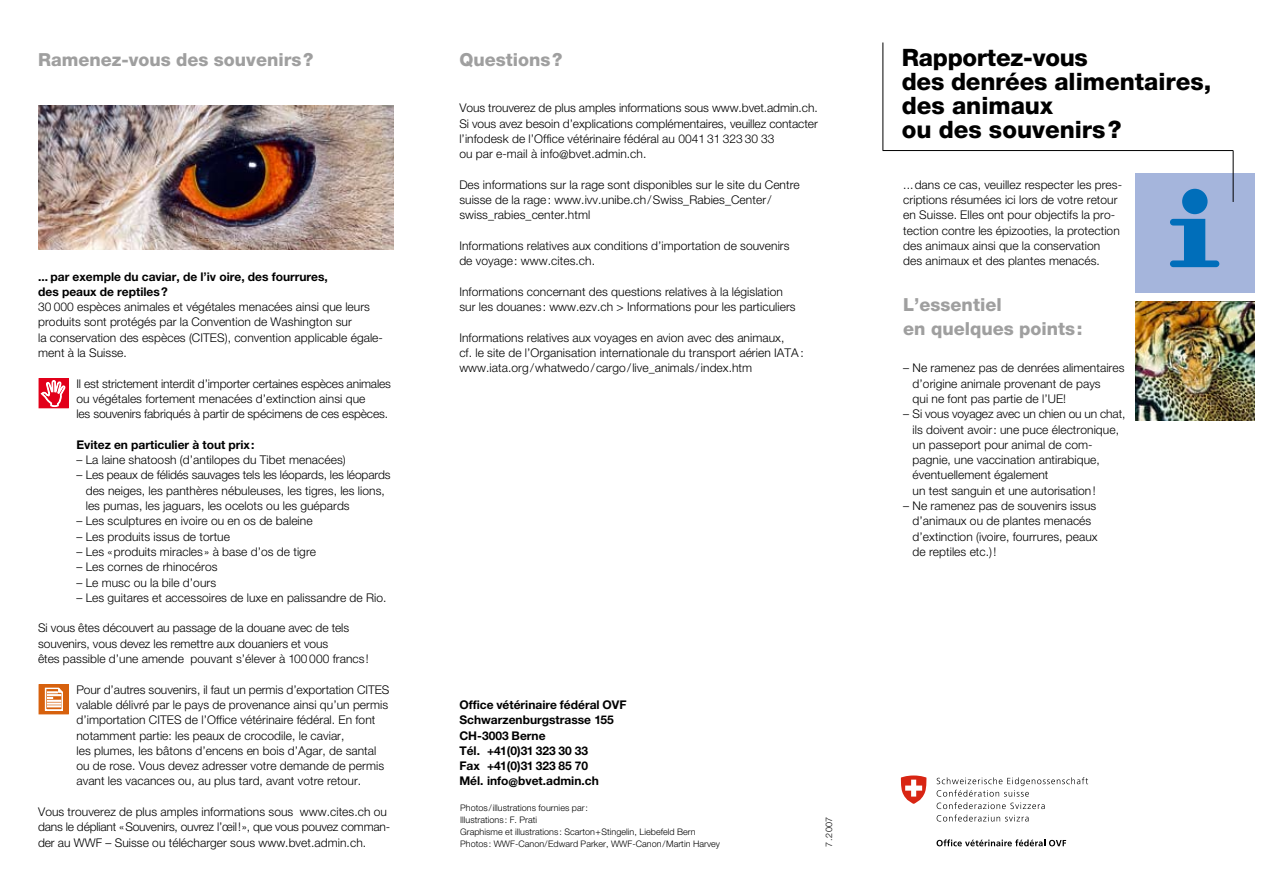
<style>
.page{position:relative;width:1276px;height:893px;background:#fff}
.page>*{position:absolute;margin:0;border:0;box-sizing:border-box;transform-origin:0 0}
.t1{font:800 24px/24px "Helvetica Neue";color:#000}
.t2{font:800 18px/24px "Helvetica Neue";color:#9f9f9f}
.t3{font:300 12px/15.3px "Helvetica Neue";letter-spacing:.005em;color:#000}
.t4{font:700 12px/15.3px "Helvetica Neue";color:#000}
.t5{font:300 9px/12px "Helvetica Neue";letter-spacing:.005em;color:#000}
</style>
<div class="page">
<div style="left:1135px;top:174px;width:119px;height:119px;background:#a5b5dc"></div>
<div style="left:1182px;top:189px;width:25px;height:25px;background:#006eba;border-radius:50%"></div>
<svg style="left:1170px;top:219px;width:49px;height:48px"></svg>
<hr style="left:882px;top:42px;width:1px;height:108px;background:#000">
<hr style="left:882px;top:150px;width:351px;height:1px;background:#000">
<hr style="left:1232px;top:151px;width:1px;height:51px;background:#000">
<svg style="left:936px;top:777px;width:152px;height:44px"></svg>
<svg style="left:936px;top:839px;width:130px;height:7px"></svg>
<svg style="left:901px;top:775px;width:26px;height:29px"></svg>
<img style="left:1135px;top:301px;width:119px;height:119px">
<img style="left:38px;top:105px;width:355px;height:145px">
<div style="left:39px;top:379px;width:29px;height:29px;background:#e2001a"></div>
<div style="left:39px;top:378px;width:30px;height:30px;border:1px solid #e2001a"></div>
<svg style="left:41px;top:380px;width:24px;height:27px"></svg>
<div style="left:39px;top:685px;width:29px;height:29px;background:#d7610d"></div>
<div style="left:39px;top:684px;width:30px;height:30px;border:1px solid #d7610d"></div>
<svg style="left:45px;top:688px;width:18px;height:23px"></svg>
<h2 class="t2" style="left:38px;top:48px;width:277px">Ramenez-vous des souvenirs?</h2>
<h2 class="t2" style="left:459px;top:48px;width:105px">Questions?</h2>
<p class="t3" style="left:459px;top:100px;width:360px">Vous trouverez de plus amples informations sous www.bvet.admin.ch.<br>Si vous avez besoin d’explications complémentaires, veuillez contacter l’infodesk de l’Office vétérinaire fédéral au 0041 31 323 30 33<br>ou par e-mail à info@bvet.admin.ch.</p>
<p class="t3" style="left:459px;top:177px;width:342px">Des informations sur la rage sont disponibles sur le site du Centre suisse de la rage: www.ivv.unibe.ch/Swiss_Rabies_Center/ swiss_rabies_center.html</p>
<p class="t3" style="left:459px;top:238px;width:332px">Informations relatives aux conditions d’importation de souvenirs de voyage: www.cites.ch.</p>
<p class="t3" style="left:459px;top:284px;width:338px">Informations concernant des questions relatives à la législation sur les douanes: www.ezv.ch &gt; Informations pour les particuliers</p>
<p class="t3" style="left:459px;top:330px;width:346px">Informations relatives aux voyages en avion avec des animaux,<br>cf. le site de l’Organisation internationale du transport aérien IATA : www.iata.org/whatwedo/cargo/live_animals/index.htm</p>
<p class="t4" style="left:38px;top:268px;width:291px">... par exemple du caviar, de l’iv oire, des fourrures, des peaux de reptiles?</p>
<p class="t3" style="left:38px;top:299px;width:346px">30 000 espèces animales et végétales menacées ainsi que leurs produits sont protégés par la Convention de Washington sur<br>la conservation des espèces (CITES), convention applicable égale&shy;ment à la Suisse.</p>
<p class="t3" style="left:76px;top:375px;width:316px">Il est strictement interdit d’importer certaines espèces animales ou végétales fortement menacées d’extinction ainsi que<br>les souvenirs fabriqués à partir de spécimens de ces espèces.</p>
<p class="t4" style="left:76px;top:437px;width:180px">Evitez en particulier à tout prix:</p>
<p class="t3" style="left:76px;top:452px;width:271px">– La laine shatoosh (d’antilopes du Tibet menacées)</p>
<p class="t3" style="left:86px;top:467px;width:306px;text-indent:-9px">– Les peaux de félidés sauvages tels les léopards, les léopards des neiges, les panthères nébuleuses, les tigres, les lions, les pumas, les jaguars, les ocelots ou les guépards</p>
<p class="t3" style="left:76px;top:513px;width:238px">– Les sculptures en ivoire ou en os de baleine</p>
<p class="t3" style="left:76px;top:528px;width:155px">– Les produits issus de tortue</p>
<p class="t3" style="left:76px;top:544px;width:241px">– Les «produits miracles» à base d’os de tigre</p>
<p class="t3" style="left:76px;top:559px;width:143px">– Les cornes de rhinocéros</p>
<p class="t3" style="left:76px;top:574px;width:141px">– Le musc ou la bile d’ours</p>
<p class="t3" style="left:76px;top:590px;width:311px">– Les guitares et accessoires de luxe en palissandre de Rio.</p>
<p class="t3" style="left:38px;top:620px;width:332px">Si vous êtes découvert au passage de la douane avec de tels souvenirs, vous devez les remettre aux douaniers et vous<br>êtes passible d’une amende pouvant s’élever à 100 000 francs!</p>
<p class="t3" style="left:76px;top:681px;width:314px">Pour d’autres souvenirs, il faut un permis d’exportation CITES valable délivré par le pays de provenance ainsi qu’un permis d’importation CITES de l’Office vétérinaire fédéral. En font notamment partie: les peaux de crocodile, le caviar,<br>les plumes, les bâtons d’encens en bois d’Agar, de santal ou de rose. Vous devez adresser votre demande de permis avant les vacances ou, au plus tard, avant votre retour.</p>
<p class="t3" style="left:38px;top:804px;width:354px">Vous trouverez de plus amples informations sous www.cites.ch ou dans le dépliant «Souvenirs, ouvrez l’œil!», que vous pouvez comman&shy;der au WWF – Suisse ou télécharger sous www.bvet.admin.ch.</p>
<p class="t5" style="left:460px;top:802px;width:261px">Photos/illustrations fournies par:<br>Illustrations: F. Prati<br>Graphisme et illustrations: Scarton+Stingelin, Liebefeld Bern Photos: WWF-Canon/Edward Parker, WWF-Canon/Martin Harvey</p>
<p class="t4" style="left:459px;top:697px;width:169px">Office vétérinaire fédéral OVF<br>Schwarzenburgstrasse 155<br>CH-3003 Berne<br>Tél. +41(0)31 323 30 33<br>Fax +41(0)31 323 85 70<br>Mél. info@bvet.admin.ch</p>
<p class="t5" style="left:823px;top:847px;width:31px;rotate:-90deg">7.2007</p>
<h1 class="t1" style="left:901px;top:45px;width:311px">Rapportez-vous<br>des denrées alimentaires, des animaux<br>ou des souvenirs?</h1>
<p class="t3" style="left:903px;top:177px;width:220px">...dans ce cas, veuillez respecter les pres&shy;criptions résumées ici lors de votre retour en Suisse. Elles ont pour objectifs la pro&shy;tection contre les épizooties, la protection des animaux ainsi que la conservation des animaux et des plantes menacés.</p>
<h2 class="t2" style="left:903px;top:293px;width:181px">L’essentiel<br>en quelques points:</h2>
<p class="t3" style="left:912px;top:360px;width:213px;text-indent:-9px">– Ne ramenez pas de denrées alimentaires d’origine animale provenant de pays<br>qui ne font pas partie de l’UE!</p>
<p class="t3" style="left:912px;top:406px;width:214px;text-indent:-9px">– Si vous voyagez avec un chien ou un chat, ils doivent avoir: une puce électronique, un passeport pour animal de com&shy;pagnie, une vaccination ant-irabique, éventuellement également<br>un test sanguin et une autorisation!</p>
<p class="t3" style="left:912px;top:498px;width:187px;text-indent:-9px">– Ne ramenez pas de souvenirs issus d’animaux ou de plantes menacés d’extinction (ivoire, fourrures, peaux de reptiles etc.)!</p>
</div>
